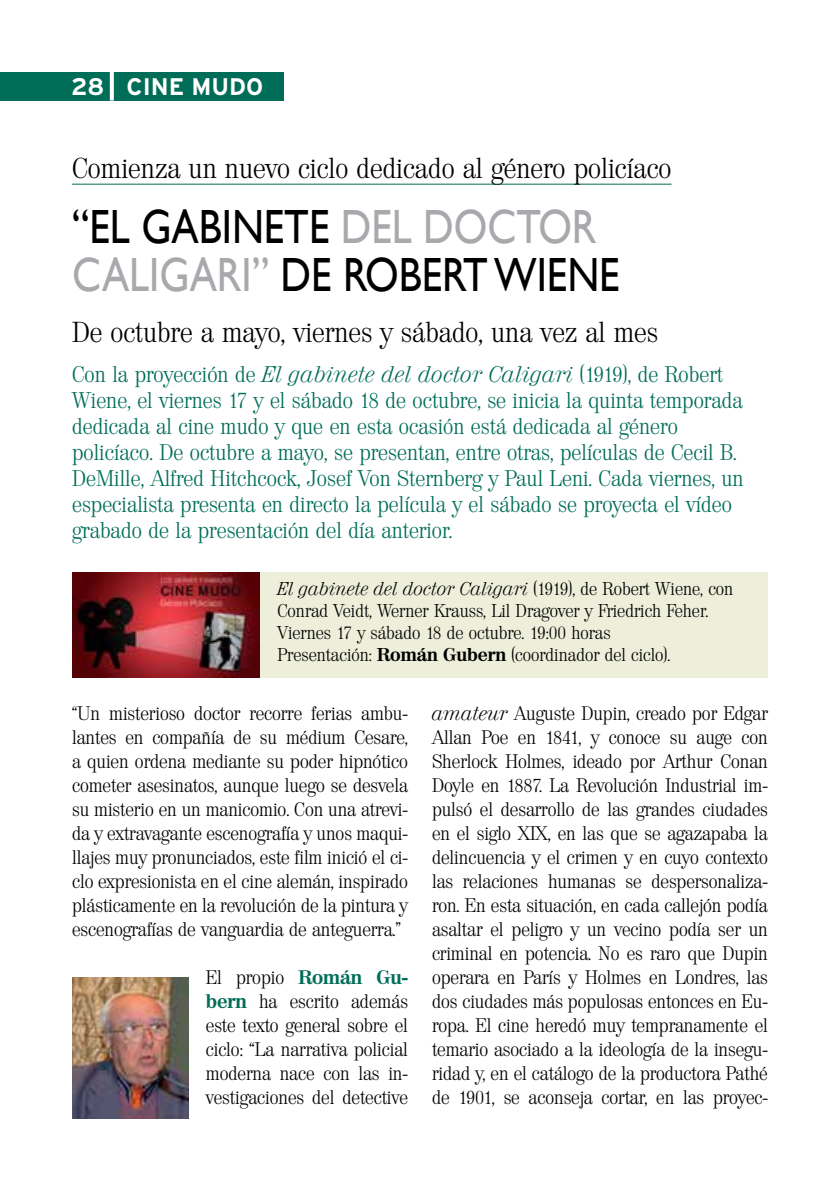
<style>
.page{position:relative;width:840px;height:1191px;background:#fff}
.page>*{position:absolute;margin:0;border:0;box-sizing:border-box;transform-origin:0 0}
.t1{font:48px/48px "Gill Sans";color:#000;scale:.85 1}
.t2{font:300 28px "Valencia";color:#000}
.t3{font:700 24px "Interstate AE";color:#fff}
.t4{font:300 22px/26px "Valencia";color:#006d58}
.t5{font:300 19px/24px "Valencia";letter-spacing:-.005em;color:#000;text-align:justify}
.t6{font:300 18px/22px "Valencia";color:#000}
.s1{color:#a7a9ac}
.s2{font-style:italic}
.s3{font-weight:700}
.s4{font-weight:700;color:#006d58}
</style>
<div class="page">
<div style="left:258px;top:572px;width:509px;height:105px;background:#eeefdb"></div>
<hr style="left:72px;top:184px;width:599px;height:1px;background:#006d58">
<div style="left:0;top:72px;width:284px;height:28px;background:#006d58"></div>
<svg style="left:110px;top:72px;width:4px;height:29px"></svg>
<img style="left:72px;top:572px;width:187px;height:106px">
<img style="left:72px;top:977px;width:117px;height:142px">
<p class="t3" style="left:71px;top:73px;width:194px">28 CINE MUDO</p>
<h2 class="t2" style="left:72px;top:152px;width:600px">Comienza un nuevo ciclo dedicado al género policíaco</h2>
<h1 class="t1" style="left:72px;top:202px;width:645px">“EL GABINETE <span class="s1">DEL DOCTOR<br>CALIGARI”</span> DE ROBERT WIENE</h1>
<h2 class="t2" style="left:72px;top:316px;width:587px">De octubre a mayo, viernes y sábado, una vez al mes</h2>
<p class="t4" style="left:72px;top:361px;width:672px">Con la proyección de <span class="s2">El gabinete del doctor Caligari</span> (1919), de Robert Wiene, el viernes 17 y el sábado 18 de octubre, se inicia la quinta temporada dedicada al cine mudo y que en esta ocasión está dedicada al género policíaco. De octubre a mayo, se presentan, entre otras, películas de Cecil B.<br>DeMille, Alfred Hitchcock, Josef Von Sternberg y Paul Leni. Cada viernes, un especialista presenta en directo la película y el sábado se proyecta el vídeo grabado de la presentación del día anterior.</p>
<p class="t6" style="left:277px;top:578px;width:457px"><span class="s2">El gabinete del doctor Caligari</span> (1919), de Robert Wiene, con Conrad Veidt, Werner Krauss, Lil Dragover y Friedrich Feher.<br>Viernes 17 y sábado 18 de octubre. 19:00 horas<br>Presentación: <span class="s3">Román Gubern</span> (coordinador del ciclo).</p>
<p class="t5" style="left:72px;top:702px;width:337px">“Un misterioso doctor recorre ferias ambu&shy;lantes en compañía de su médium Cesare, a quien ordena mediante su poder hipnótico cometer asesinatos, aunque luego se desvela su misterio en un manicomio. Con una atrevi&shy;da y extravagante escenografía y unos maqui&shy;llajes muy pronunciados, este film inició el ci&shy;clo expresionista en el cine alemán, inspirado plásticamente en la revolución de la pintura y escenografías de vanguardia de anteguerra.”</p>
<p class="t5" style="left:206px;top:966px;width:203px">El propio <span class="s4">Román Gu&shy;bern</span> ha escrito además este texto general sobre el ciclo: “La narrativa policial moderna nace con las in&shy;vestigaciones del detective</p>
<p class="t5" style="left:432px;top:702px;width:337px"><span class="s2">amateur</span> Auguste Dupin, creado por Edgar Allan Poe en 1841, y conoce su auge con Sherlock Holmes, ideado por Arthur Conan Doyle en 1887. La Revolución Industrial im&shy;pulsó el desarrollo de las grandes ciudades en el siglo XIX, en las que se agazapaba la delincuencia y el crimen y en cuyo contexto las relaciones humanas se despersonaliza&shy;ron. En esta situación, en cada callejón podía asaltar el peligro y un vecino podía ser un criminal en potencia. No es raro que Dupin operara en París y Holmes en Londres, las dos ciudades más populosas entonces en Eu&shy;ropa. El cine heredó muy tempranamente el temario asociado a la ideología de la insegu&shy;ridad y, en el catálogo de la productora Pathé de 1901, se aconseja cortar, en las proyec-</p>
</div>
